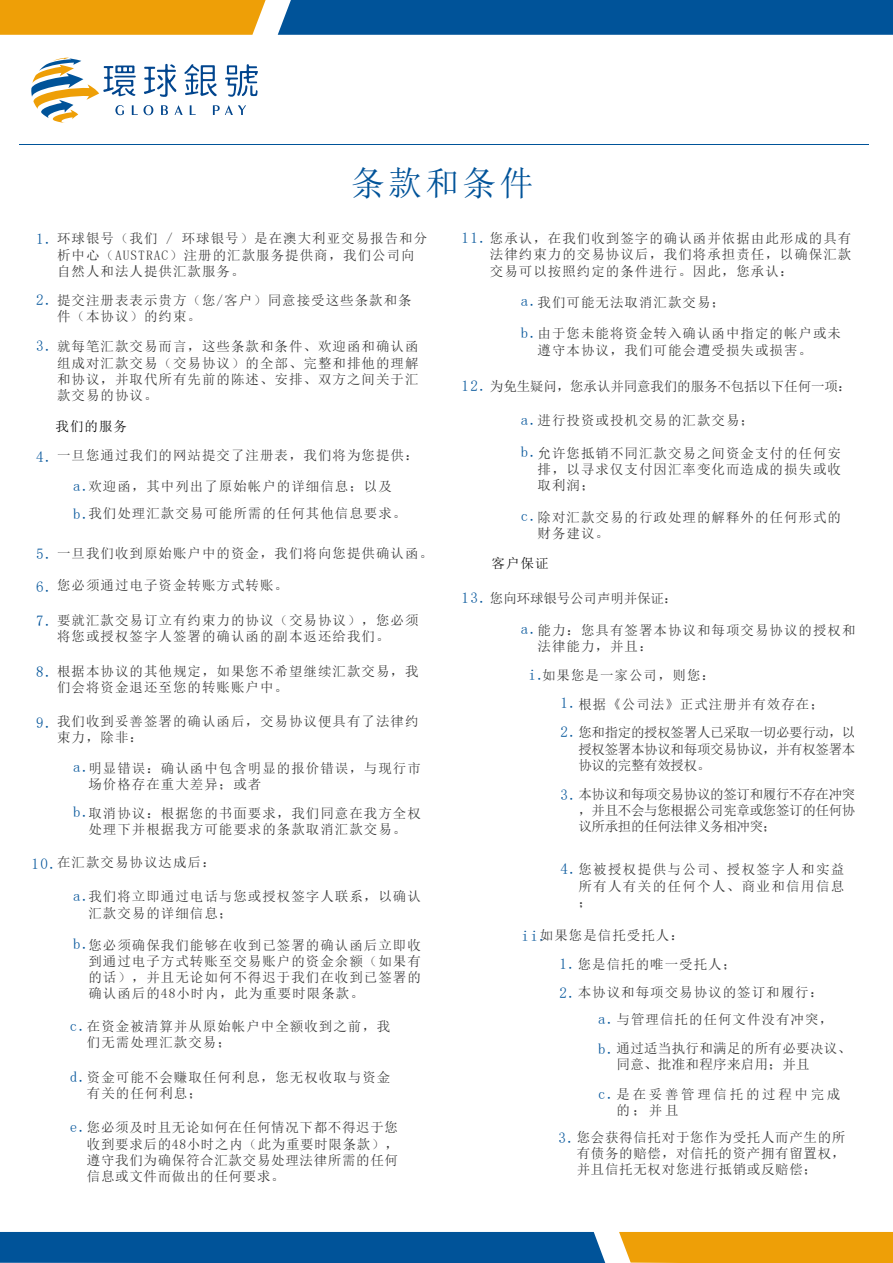
<style>
.page{position:relative;width:893px;height:1263px;background:#fff}
.page>*{position:absolute;margin:0;border:0;box-sizing:border-box;transform-origin:0 0}
.t1{font:33.75px "Sim Sun";letter-spacing:.1em;color:#005399}
.t2{font:15px/28.5px "Sim Sun";color:#005399}
.t3{font:13.5px/16.2px "Sim Sun";letter-spacing:.075em;color:#333}
.t4{font:13.5px "Sim Sun";letter-spacing:-.01em;color:#333}
.t5{font:13.5px/29px "Sim Sun";letter-spacing:.025em;color:#333}
.t6{font:13.5px/16.2px "Sim Sun";letter-spacing:-.025em;color:#333}
.t7{font:13.5px/29.1px "Sim Sun";letter-spacing:.2em;color:#333}
.t8{font:13.5px "Sim Sun";letter-spacing:.075em;color:#000}
.s1{font-size:15px;color:#005399}
</style>
<div class="page">
<div style="left:0;top:0;width:266px;height:35px;background:#ee9f07"></div>
<div style="left:278px;top:0;width:615px;height:35px;background:#005399"></div>
<div style="left:619px;top:1232px;width:274px;height:31px;background:#ee9f07"></div>
<div style="left:0;top:1232px;width:605px;height:31px;background:#005399"></div>
<hr style="left:19px;top:145px;width:850px;height:1px;background:#005399">
<svg style="left:144px;top:64px;width:33px;height:33px"></svg>
<svg style="left:184px;top:64px;width:33px;height:32px"></svg>
<svg style="left:225px;top:64px;width:33px;height:33px"></svg>
<svg style="left:31px;top:58px;width:107px;height:65px"></svg>
<svg style="left:144px;top:105px;width:9px;height:10px"></svg>
<svg style="left:161px;top:105px;width:7px;height:10px"></svg>
<svg style="left:175px;top:105px;width:8px;height:10px"></svg>
<svg style="left:190px;top:105px;width:6px;height:10px"></svg>
<svg style="left:213px;top:105px;width:33px;height:10px"></svg>
<h1 class="t1" style="left:351px;top:166px;width:184px">条款和条件</h1>
<p class="t2" style="left:36px;top:225px;width:18px">1.</p>
<p class="t2" style="left:36px;top:286px;width:18px">2.</p>
<p class="t2" style="left:36px;top:332px;width:18px">3.</p>
<p class="t3" style="left:57px;top:230px;width:372px">环球银号（我们 / 环球银号）是在澳大利亚交易报告和分析中心（AUSTRAC）注册的汇款服务提供商，我们公司向自然人和法人提供汇款服务。</p>
<p class="t3" style="left:57px;top:292px;width:356px">提交注册表表示贵方（您/客户）同意接受这些条款和条件（本协议）的约束。</p>
<p class="t3" style="left:57px;top:338px;width:363px;text-align:justify">就每笔汇款交易而言，这些条款和条件、欢迎函和确认函组成对汇款交易（交易协议）的全部、完整和排他的理解和协议，并取代所有先前的陈述、安排、双方之间关于汇款交易的协议。</p>
<p class="t3" style="left:490px;top:230px;width:363px;text-align:justify;text-indent:-28px"><span class="s1">11.</span> 您承认，在我们收到签字的确认函并依据由此形成的具有法律约束力的交易协议后，我们将承担责任，以确保汇款交易可以按照约定的条件进行。因此，您承认：</p>
<p class="t3" style="left:521px;top:294px;width:206px"><span class="s1">a.</span>我们可能无法取消汇款交易；</p>
<p class="t3" style="left:538px;top:325px;width:305px;text-indent:-17px"><span class="s1">b.</span>由于您未能将资金转入确认函中指定的帐户或未遵守本协议，我们可能会遭受损失或损害。</p>
<p class="t4" style="left:461px;top:380px;width:391px"><span class="s1">12.</span> 为免生疑问，您承认并同意我们的服务不包括以下任何一项：</p>
<p class="t8" style="left:56px;top:420px;width:73px">我们的服务</p>
<p class="t3" style="left:521px;top:412px;width:235px"><span class="s1">a.</span>进行投资或投机交易的汇款交易；</p>
<p class="t2" style="left:36px;top:442px;width:18px">4.</p>
<p class="t3" style="left:57px;top:447px;width:363px">一旦您通过我们的网站提交了注册表，我们将为您提供：</p>
<p class="t3" style="left:88px;top:478px;width:305px">欢迎函，其中列出了原始帐户的详细信息；以及</p>
<p class="t2" style="left:73px;top:471px;width:18px">a. b.</p>
<p class="t3" style="left:88px;top:505px;width:319px">我们处理汇款交易可能所需的任何其他信息要求。</p>
<p class="t3" style="left:538px;top:444px;width:305px;text-align:justify;text-indent:-17px"><span class="s1">b.</span>允许您抵销不同汇款交易之间资金支付的任何安排，以寻求仅支付因汇率变化而造成的损失或收取利润；</p>
<p class="t3" style="left:538px;top:509px;width:305px;text-indent:-17px"><span class="s1">c.</span>除对汇款交易的行政处理的解释外的任何形式的财务建议。</p>
<p class="t3" style="left:36px;top:545px;width:398px"><span class="s1">5.</span> 一旦我们收到原始账户中的资金，我们将向您提供确认函。</p>
<p class="t3" style="left:36px;top:577px;width:253px"><span class="s1">6.</span> 您必须通过电子资金转账方式转账。</p>
<p class="t3" style="left:36px;top:612px;width:384px;text-align:center"><span class="s1">7.</span> 要就汇款交易订立有约束力的协议（交易协议），您必须将您或授权签字人签署的确认函的副本返还给我们。</p>
<p class="t3" style="left:57px;top:663px;width:363px;text-indent:-21px"><span class="s1">8.</span> 根据本协议的其他规定，如果您不希望继续汇款交易，我们会将资金退还至您的转账账户中。</p>
<p class="t3" style="left:57px;top:713px;width:363px;text-indent:-21px"><span class="s1">9.</span> 我们收到妥善签署的确认函后，交易协议便具有了法律约束力，除非：</p>
<p class="t3" style="left:88px;top:760px;width:334px;text-indent:-15px"><span class="s1">a.</span>明显错误：确认函中包含明显的报价错误，与现行市场价格存在重大差异；或者</p>
<p class="t3" style="left:73px;top:805px;width:349px;text-align:center"><span class="s1">b.</span>取消协议：根据您的书面要求，我们同意在我方全权处理下并根据我方可能要求的条款取消汇款交易。</p>
<p class="t3" style="left:32px;top:854px;width:185px"><span class="s1">10.</span>在汇款交易协议达成后：</p>
<p class="t3" style="left:88px;top:888px;width:334px;text-indent:-15px"><span class="s1">a.</span>我们将立即通过电话与您或授权签字人联系，以确认汇款交易的详细信息；</p>
<p class="t3" style="left:88px;top:937px;width:334px;text-align:justify;text-indent:-15px"><span class="s1">b.</span>您必须确保我们能够在收到已签署的确认函后立即收到通过电子方式转账至交易账户的资金余额（如果有的话），并且无论如何不得迟于我们在收到已签署的确认函后的48小时内，此为重要时限条款。</p>
<p class="t3" style="left:87px;top:1018px;width:305px;text-indent:-17px"><span class="s1">c.</span>在资金被清算并从原始帐户中全额收到之前，我们无需处理汇款交易；</p>
<p class="t3" style="left:87px;top:1069px;width:305px;text-indent:-17px"><span class="s1">d.</span>资金可能不会赚取任何利息，您无权收取与资金有关的任何利息；</p>
<p class="t3" style="left:87px;top:1119px;width:313px;text-align:justify;text-indent:-17px"><span class="s1">e.</span>您必须及时且无论如何在任何情况下都不得迟于您收到要求后的48小时之内（此为重要时限条款），遵守我们为确保符合汇款交易处理法律所需的任何信息或文件而做出的任何要求。</p>
<p class="t8" style="left:491px;top:557px;width:58px">客户保证</p>
<p class="t4" style="left:461px;top:592px;width:217px"><span class="s1">13.</span> 您向环球银号公司声明并保证：</p>
<p class="t3" style="left:538px;top:622px;width:319px;text-indent:-17px"><span class="s1">a.</span>能力：您具有签署本协议和每项交易协议的授权和法律能力，并且：</p>
<p class="t3" style="left:560px;top:661px;width:297px;line-height:28.5px;text-indent:-32px"><span class="s1">i.</span>如果您是一家公司，则您：<br><span class="s1">1.</span>根据《公司法》正式注册并有效存在；<br><span class="s1">2.</span>您和指定的授权签署人已采取一切必要行动，以</p>
<p class="t6" style="left:578px;top:741px;width:279px">授权签署本协议和每项交易协议，并有权签署本协议的完整有效授权。</p>
<p class="t3" style="left:578px;top:786px;width:279px;text-align:justify;text-indent:-18px"><span class="s1">3.</span>本协议和每项交易协议的签订和履行不存在冲突，并且不会与您根据公司宪章或您签订的任何协议所承担的任何法律义务相冲突；</p>
<p class="t3" style="left:578px;top:861px;width:267px;text-align:justify;text-indent:-18px"><span class="s1">4.</span>您被授权提供与公司、授权签字人和实益所有人有关的任何个人、商业和信用信息；</p>
<p class="t3" style="left:560px;top:921px;width:265px;line-height:28.2px;text-indent:-38px"><span class="s1">ii.</span>如果您是信托受托人：<br><span class="s1">1.</span>您是信托的唯一受托人；<br><span class="s1">2.</span>本协议和每项交易协议的签订和履行：</p>
<p class="t5" style="left:598px;top:1005px;width:254px"><span class="s1">a.</span>与管理信托的任何文件没有冲突，<span class="s1">b.</span>通过适当执行和满足的所有必要决议、</p>
<p class="t7" style="left:598px;top:1050px;width:244px;text-indent:18px">同意、批准和程序来启用；并且<br><span class="s1">c.</span>是在妥善管理信托的过程中完成</p>
<p class="t3" style="left:616px;top:1102px;width:64px">的；并且</p>
<p class="t3" style="left:577px;top:1129px;width:270px;text-align:justify;text-indent:-18px"><span class="s1">3.</span>您会获得信托对于您作为受托人而产生的所有债务的赔偿，对信托的资产拥有留置权，并且信托无权对您进行抵销或反赔偿；</p>
</div>
